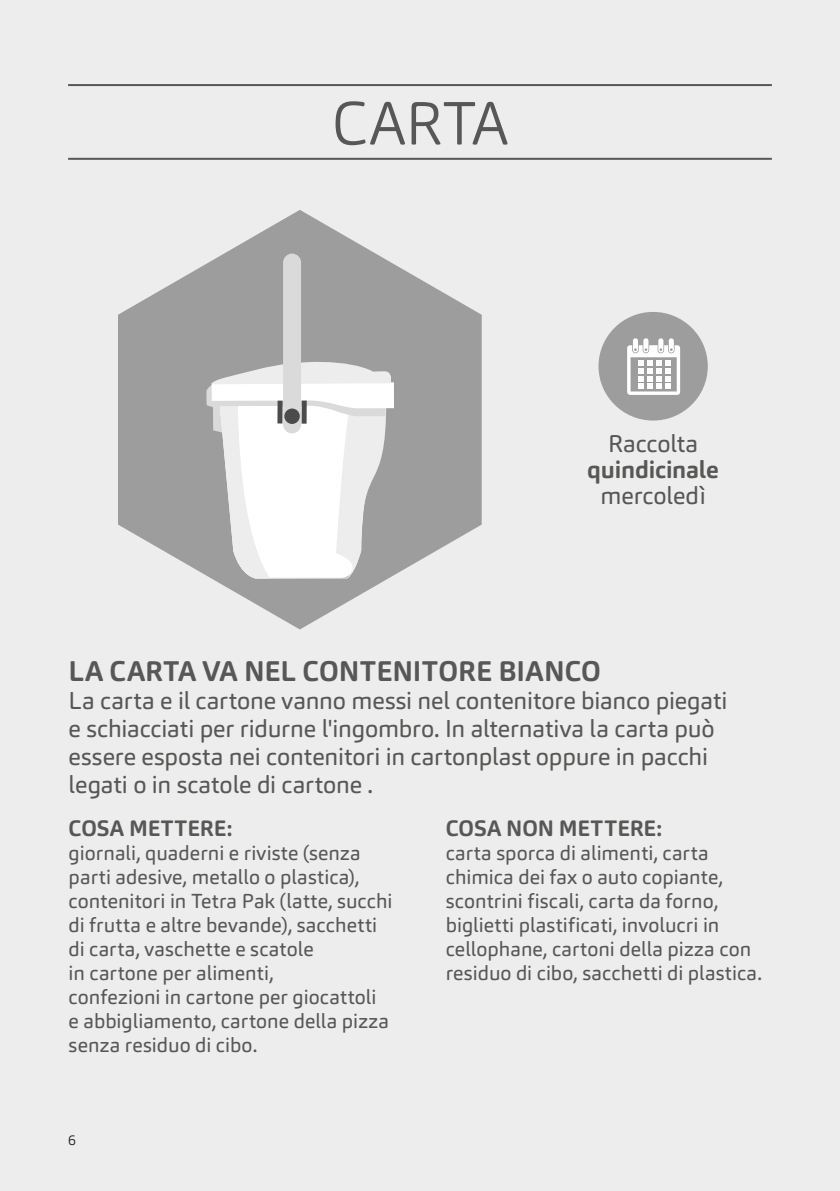
<style>
.page{position:relative;width:840px;height:1191px;background:#fff}
.page>*{position:absolute;margin:0;border:0;box-sizing:border-box;transform-origin:0 0}
.t1{font:300 60px "Carnas";letter-spacing:-.005em;color:#575756}
.t2{font:700 28px "Carnas";letter-spacing:-.005em;color:#575756}
.t3{font:24px/28px "Carnas";letter-spacing:-.005em;color:#575756}
.t4{font:700 24px "Carnas";letter-spacing:-.01em;color:#575756}
.t5{font:700 22px "Carnas";letter-spacing:-.005em;color:#575756}
.t6{font:20px/24px "Carnas";letter-spacing:.005em;color:#575756}
.t7{font:300 14px "Carnas";color:#1d1d1b}
</style>
<div class="page">
<div style="left:0;top:0;width:839px;height:1191px;background:#ededed"></div>
<hr style="left:68px;top:84px;width:703px;height:2px;background:#575756">
<hr style="left:68px;top:158px;width:703px;height:2px;background:#575756">
<svg style="left:118px;top:210px;width:363px;height:419px;fill:#9d9d9d"></svg>
<div style="left:598px;top:312px;width:109px;height:108px;background:#9d9d9d;border-radius:50%"></div>
<div style="left:632px;top:338px;width:5px;height:14px;background:#fff;border-radius:3px"></div>
<div style="left:643px;top:338px;width:5px;height:14px;background:#fff;border-radius:3px"></div>
<div style="left:658px;top:338px;width:5px;height:14px;background:#fff;border-radius:3px"></div>
<div style="left:668px;top:338px;width:5px;height:14px;background:#fff;border-radius:3px"></div>
<svg style="left:627px;top:345px;width:52px;height:50px"></svg>
<div style="left:283px;top:253px;width:18px;height:180px;background:#dadada;border-radius:9px"></div>
<svg style="left:206px;top:346px;width:188px;height:233px"></svg>
<h1 class="t1" style="left:332px;top:85px;width:177px">CARTA</h1>
<p class="t3" style="left:607px;top:430px;width:91px">Raccolta</p>
<p class="t4" style="left:587px;top:454px;width:133px">quindicinale</p>
<p class="t3" style="left:600px;top:482px;width:106px">mercoledì</p>
<h2 class="t2" style="left:69px;top:653px;width:533px">LA CARTA VA NEL CONTENITORE BIANCO</h2>
<p class="t3" style="left:69px;top:686px;width:660px">La carta e il cartone vanno messi nel contenitore bianco piegati e schiacciati per ridurne l'ingombro. In alternativa la carta può essere esposta nei contenitori in cartonplast oppure in pacchi legati o in scatole di cartone .</p>
<p class="t5" style="left:69px;top:814px;width:165px">COSA METTERE:</p>
<p class="t6" style="left:69px;top:841px;width:325px">giornali, quaderni e riviste (senza parti adesive, metallo o plastica), contenitori in Tetra Pak (latte, succhi di frutta e altre bevande), sacchetti di carta, vaschette e scatole<br>in cartone per alimenti,<br>confezioni in cartone per giocattoli<br>e abbigliamento, cartone della pizza senza residuo di cibo.</p>
<p class="t5" style="left:445px;top:814px;width:218px">COSA NON METTERE:</p>
<p class="t6" style="left:445px;top:841px;width:317px">carta sporca di alimenti, carta chimica dei fax o auto copiante, scontrini fiscali, carta da forno, biglietti plastificati, involucri in cellophane, cartoni della pizza con residuo di cibo, sacchetti di plastica.</p>
<p class="t7" style="left:68px;top:1131px;width:9px">6</p>
</div>
